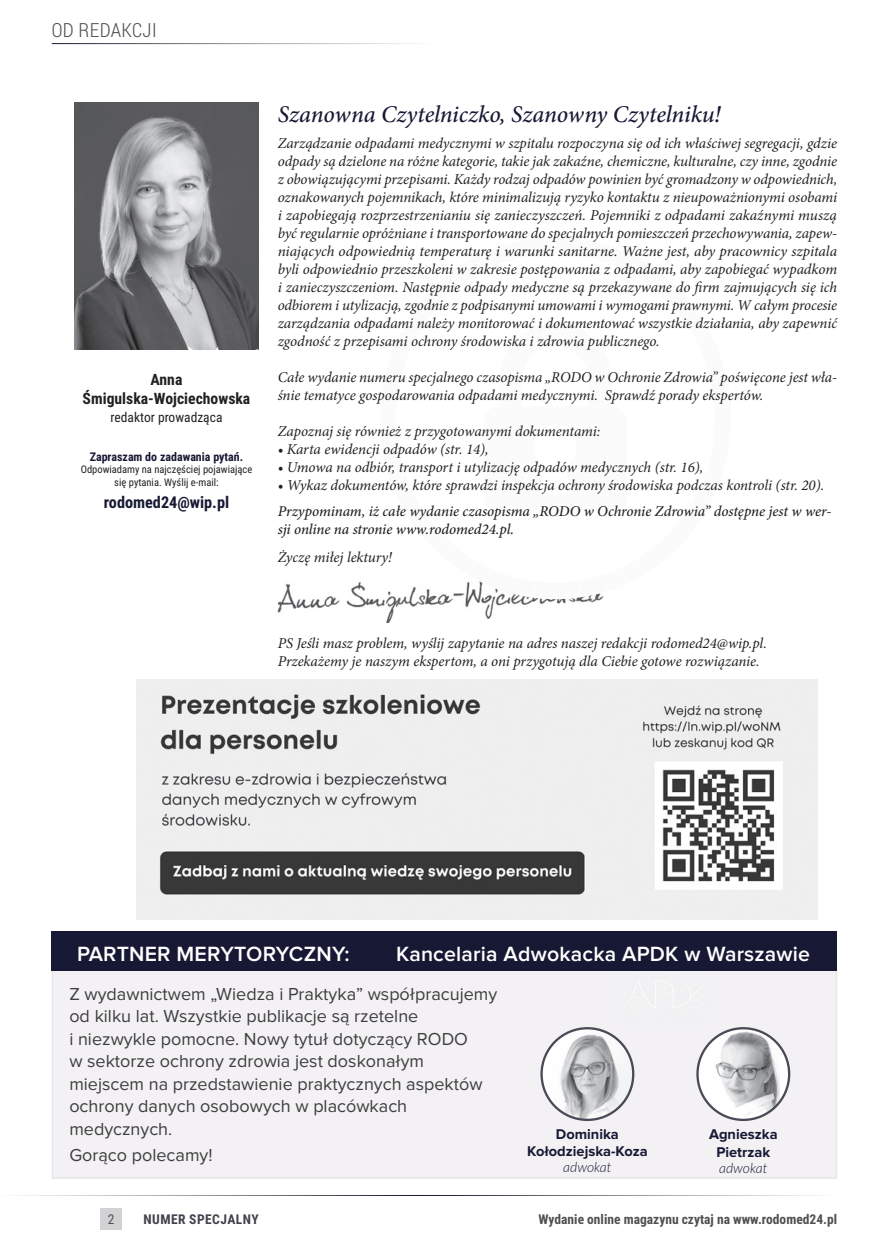
<style>
.page{position:relative;width:892px;height:1259px;background:#fff}
.page>*{position:absolute;margin:0;border:0;box-sizing:border-box;transform-origin:0 0}
.t1{font:italic 500 24px "Minion Pro";letter-spacing:-.005em;color:#171934}
.t2{font:600 21.3px "Proxima Nova";letter-spacing:.01em;color:#fff}
.t3{font:300 19.5px "Roboto Condensed";letter-spacing:.02em;color:#505052}
.t4{font:18px/22.5px "Proxima Nova";color:#3e3e3f}
.t5{font:700 16.2px "Roboto Condensed";color:#171934}
.t6{font:700 15.6px/18.8px "Roboto Condensed";color:#231f20;text-align:center}
.t7{font:italic 15px/18px "Minion Pro";letter-spacing:-.005em;color:#231f20}
.t8{font:italic 500 15px/18px "Minion Pro";letter-spacing:-.005em;color:#231f20}
.t9{font:700 14.55px/16.5px "Proxima Nova";color:#171934;text-align:center}
.t10{font:italic 300 13.8px "Lato";color:#171934}
.t11{font:700 13.5px "Roboto Condensed";color:#505052}
.t12{font:13.5px "Roboto Condensed";color:#231f20}
.t13{font:700 13.5px "Roboto Condensed";letter-spacing:.035em;color:#42424f}
.t14{font:13.5px "Roboto Condensed";color:#505052}
.t15{font:700 12px "Roboto Condensed";color:#171934}
.t16{font:10.5px/12.6px "Roboto Condensed";color:#231f20;text-align:center}
</style>
<div class="page">
<div style="left:101px;top:1208px;width:21px;height:21px;background:#d1d2d4"></div>
<div style="left:52px;top:970px;width:785px;height:208px;background:#f3f1f3"></div>
<img style="left:278px;top:581px;width:324px;height:42px">
<img style="left:478px;top:580px;width:125px;height:19px">
<div style="left:52px;top:931px;width:785px;height:39px;background:#171934"></div>
<img style="left:541px;top:1028px;width:92px;height:91px;border-radius:50%">
<div style="left:540px;top:1026px;width:94px;height:94px;border:2px solid #494a55;border-radius:50%"></div>
<svg style="left:697px;top:1028px;width:92px;height:91px"></svg>
<img style="left:707px;top:1028px;width:72px;height:91px">
<div style="left:696px;top:1026px;width:94px;height:94px;border:2px solid #494a55;border-radius:50%"></div>
<div style="left:616px;top:970px;width:94px;height:57px;background:#f2f1f3"></div>
<img style="left:74px;top:103px;width:185px;height:246px">
<img style="left:136px;top:679px;width:681px;height:240px">
<h3 class="t3" style="left:52px;top:22px;width:106px">OD REDAKCJI</h3>
<p class="t6" style="left:83px;top:371px;width:169px">Anna<br>Śmigulska-Wojciechowska</p>
<p class="t12" style="left:110px;top:412px;width:113px">redaktor prowadząca</p>
<p class="t15" style="left:90px;top:451px;width:155px">Zapraszam do zadawania pytań.</p>
<p class="t16" style="left:81px;top:464px;width:173px">Odpowiadamy na najczęściej pojawiające się pytania. Wyślij e-mail:</p>
<p class="t5" style="left:104px;top:495px;width:127px">rodomed24@wip.pl</p>
<h1 class="t1" style="left:278px;top:104px;width:444px">Szanowna Czytelniczko, Szanowny Czytelniku!</h1>
<p class="t7" style="left:278px;top:135px;width:561px;text-align:justify">Zarządzanie odpadami medycznymi w szpitalu rozpoczyna się od ich właściwej segregacji, gdzie odpady są dzielone na różne kategorie, takie jak zakaźne, chemiczne, kulturalne, czy inne, zgodnie z obowiązującymi przepisami. Każdy rodzaj odpadów powinien być gromadzony w odpowiednich, oznakowanych pojemnikach, które minimalizują ryzyko kontaktu z nieupoważnionymi osobami i zapobiegają rozprzestrzenianiu się zanieczyszczeń. Pojemniki z odpadami zakaźnymi muszą być regularnie opróżniane i transportowane do specjalnych pomieszczeń przechowywania, zapew&shy;niających odpowiednią temperaturę i warunki sanitarne. Ważne jest, aby pracownicy szpitala byli odpowiednio przeszkoleni w zakresie postępowania z odpadami, aby zapobiegać wypadkom i zanieczyszczeniom. Następnie odpady medyczne są przekazywane do firm zajmujących się ich odbiorem i utylizacją, zgodnie z podpisanymi umowami i wymogami prawnymi. W całym procesie zarządzania odpadami należy monitorować i dokumentować wszystkie działania, aby zapewnić zgodność z przepisami ochrony środowiska i zdrowia publicznego.</p>
<p class="t7" style="left:278px;top:369px;width:561px">Całe wydanie numeru specjalnego czasopisma „RODO w Ochronie Zdrowia” poświęcone jest wła&shy;śnie tematyce gospodarowania odpadami medycznymi. Sprawdź porady ekspertów.</p>
<p class="t7" style="left:278px;top:423px;width:324px">Zapoznaj się również z przygotowanymi dokumentami:</p>
<p class="t7" style="left:278px;top:441px;width:212px">• Karta ewidencji odpadów (str. 14),</p>
<p class="t7" style="left:278px;top:459px;width:427px">• Umowa na odbiór, transport i utylizację odpadów medycznych (str. 16),</p>
<p class="t7" style="left:278px;top:477px;width:548px">• Wykaz dokumentów, które sprawdzi inspekcja ochrony środowiska podczas kontroli (str. 20).</p>
<p class="t8" style="left:278px;top:503px;width:555px">Przypominam, iż całe wydanie czasopisma „RODO w Ochronie Zdrowia” dostępne jest w wer&shy;sji online na stronie www.rodomed24.pl.</p>
<p class="t7" style="left:278px;top:549px;width:116px">Życzę miłej lektury!</p>
<p class="t7" style="left:278px;top:635px;width:490px">PS Jeśli masz problem, wyślij zapytanie na adres naszej redakcji rodomed24@wip.pl.<br>Przekażemy je naszym ekspertom, a oni przygotują dla Ciebie gotowe rozwiązanie.</p>
<h2 class="t2" style="left:77px;top:946px;width:274px">PARTNER MERYTORYCZNY:</h2>
<h2 class="t2" style="left:396px;top:946px;width:415px">Kancelaria Adwokacka APDK w Warszawie</h2>
<p class="t4" style="left:69px;top:983px;width:429px">Z wydawnictwem „Wiedza i Praktyka” współpracujemy od kilku lat. Wszystkie publikacje są rzetelne<br>i niezwykle pomocne. Nowy tytuł dotyczący RODO<br>w sektorze ochrony zdrowia jest doskonałym miejscem na przedstawienie praktycznych aspektów ochrony danych osobowych w placówkach medycznych.</p>
<p class="t4" style="left:69px;top:1145px;width:145px">Gorąco polecamy!</p>
<p class="t9" style="left:527px;top:1127px;width:122px">Dominika<br>Kołodziejska-Koza</p>
<p class="t10" style="left:563px;top:1159px;width:50px">adwokat</p>
<p class="t9" style="left:709px;top:1126px;width:70px;line-height:17.5px">Agnieszka<br>Pietrzak</p>
<p class="t10" style="left:719px;top:1160px;width:50px">adwokat</p>
<p class="t14" style="left:108px;top:1213px;width:8px">2</p>
<p class="t13" style="left:143px;top:1213px;width:117px">NUMER SPECJALNY</p>
<p class="t11" style="left:538px;top:1213px;width:300px">Wydanie online magazynu czytaj na www.rodomed24.pl</p>
</div>
